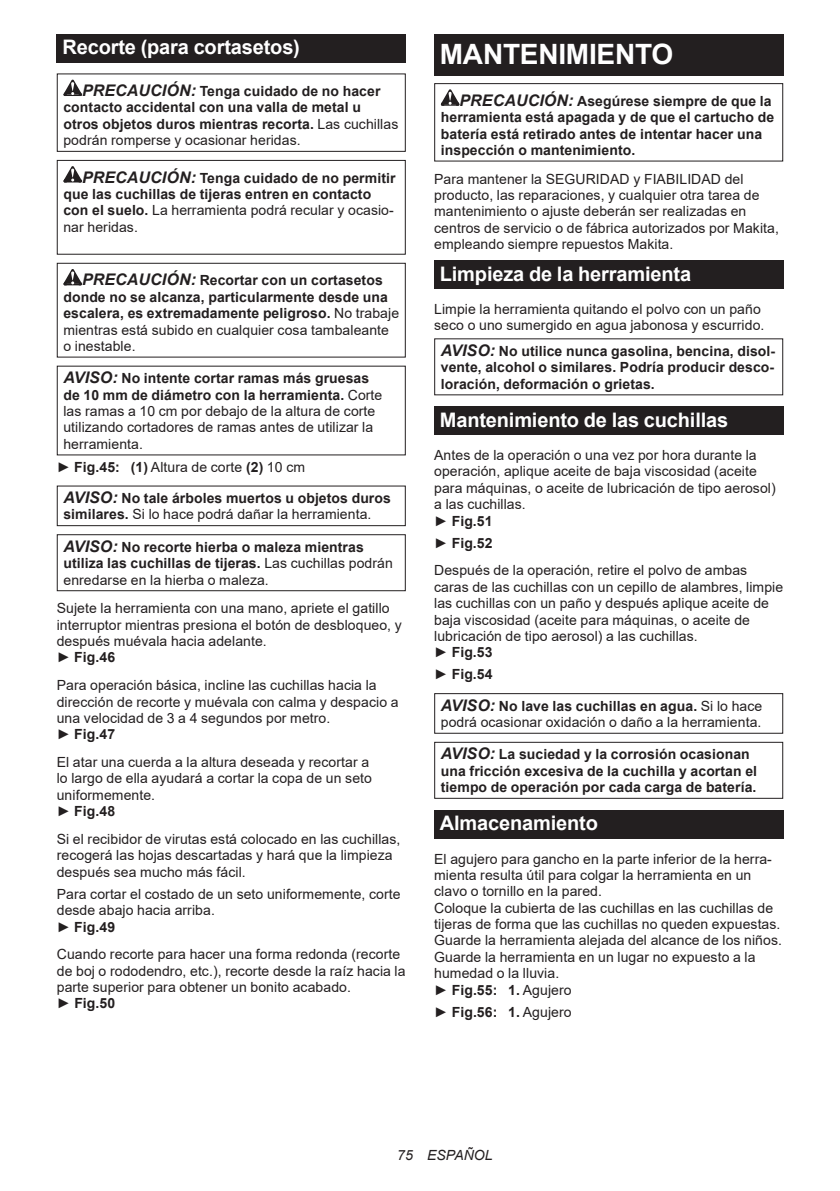
<style>
.page{position:relative;width:840px;height:1191px;background:#fff}
.page>*{position:absolute;margin:0;border:0;box-sizing:border-box;transform-origin:0 0}
.t1{font:700 28px "Arial";letter-spacing:-.01em;color:#fff}
.t2{font:700 20px "Arial";letter-spacing:-.01em;color:#fff}
.t3{font:14px/16.4px "Arial";letter-spacing:.005em;color:#231f20}
.t4{font:700 14px/16.4px "Arial";letter-spacing:.005em;color:#231f20}
.t5{font:italic 14px "Arial";letter-spacing:.005em;color:#231f20}
.s1{font-style:italic;font-size:16px}
.s2{font-weight:400}
.s3{font-weight:700;font-style:italic;font-size:16px}
.s4{font-weight:700}
</style>
<div class="page">
<div style="left:57px;top:34px;width:348px;height:29px;background:#231f20"></div>
<svg style="left:63px;top:80px;width:19px;height:16px"></svg>
<div style="left:57px;top:73px;width:348px;height:79px;border:1px solid #231f20"></div>
<svg style="left:63px;top:166px;width:19px;height:16px"></svg>
<div style="left:57px;top:160px;width:348px;height:95px;border:1px solid #231f20"></div>
<svg style="left:63px;top:269px;width:19px;height:16px"></svg>
<div style="left:57px;top:263px;width:348px;height:94px;border:1px solid #231f20"></div>
<div style="left:57px;top:485px;width:348px;height:41px;border:1px solid #231f20"></div>
<div style="left:57px;top:534px;width:348px;height:57px;border:1px solid #231f20"></div>
<div style="left:434px;top:34px;width:348px;height:41px;background:#231f20"></div>
<svg style="left:440px;top:89px;width:19px;height:17px"></svg>
<div style="left:434px;top:83px;width:348px;height:79px;border:1px solid #231f20"></div>
<div style="left:434px;top:260px;width:348px;height:29px;background:#231f20"></div>
<div style="left:434px;top:407px;width:348px;height:28px;background:#231f20"></div>
<div style="left:434px;top:693px;width:348px;height:40px;border:1px solid #231f20"></div>
<div style="left:434px;top:742px;width:348px;height:57px;border:1px solid #231f20"></div>
<div style="left:434px;top:810px;width:348px;height:28px;background:#231f20"></div>
<h2 class="t2" style="left:62px;top:33px;width:239px">Recorte (para cortasetos)</h2>
<p class="t4" style="left:63px;top:83px;width:336px;text-indent:19px"><span class="s1">PRECAUCIÓN:</span> Tenga cuidado de no hacer contacto accidental con una valla de metal u otros objetos duros mientras recorta. <span class="s2">Las cuchillas podrán romperse y ocasionar heridas.</span></p>
<p class="t4" style="left:63px;top:169px;width:333px;text-indent:19px"><span class="s1">PRECAUCIÓN:</span> Tenga cuidado de no permitir que las cuchillas de tijeras entren en contacto con el suelo. <span class="s2">La herramienta podrá recular y ocasio&shy;nar heridas.</span></p>
<p class="t4" style="left:63px;top:272px;width:337px;text-indent:19px"><span class="s1">PRECAUCIÓN:</span> Recortar con un cortasetos donde no se alcanza, particularmente desde una escalera, es extremadamente peligroso. <span class="s2">No trabaje mientras está subido en cualquier cosa tambaleante o inestable.</span></p>
<p class="t3" style="left:63px;top:370px;width:320px"><span class="s3">AVISO:</span> <span class="s4">No intente cortar ramas más gruesas de 10 mm de diámetro con la herramienta.</span> Corte las ramas a 10 cm por debajo de la altura de corte utilizando cortadores de ramas antes de utilizar la herramienta.</p>
<p class="t3" style="left:57px;top:458px;width:250px">► <span class="s4">Fig.45: (1)</span> Altura de corte <span class="s4">(2)</span> 10 cm</p>
<p class="t4" style="left:63px;top:490px;width:329px"><span class="s1">AVISO:</span> No tale árboles muertos u objetos duros similares. <span class="s2">Si lo hace podrá dañar la herramienta.</span></p>
<p class="t4" style="left:63px;top:539px;width:331px"><span class="s1">AVISO:</span> No recorte hierba o maleza mientras utiliza las cuchillas de tijeras. <span class="s2">Las cuchillas podrán enredarse en la hierba o maleza.</span></p>
<p class="t3" style="left:57px;top:600px;width:346px">Sujete la herramienta con una mano, apriete el gatillo interruptor mientras presiona el botón de desbloqueo, y después muévala hacia adelante.<br>► <span class="s4">Fig.46</span></p>
<p class="t3" style="left:57px;top:677px;width:343px">Para operación básica, incline las cuchillas hacia la dirección de recorte y muévala con calma y despacio a una velocidad de 3 a 4 segundos por metro.<br>► <span class="s4">Fig.47</span></p>
<p class="t3" style="left:57px;top:754px;width:316px">El atar una cuerda a la altura deseada y recortar a lo largo de ella ayudará a cortar la copa de un seto uniformemente.<br>► <span class="s4">Fig.48</span></p>
<p class="t3" style="left:57px;top:830px;width:345px">Si el recibidor de virutas está colocado en las cuchillas, recogerá las hojas descartadas y hará que la limpieza después sea mucho más fácil.</p>
<p class="t3" style="left:57px;top:885px;width:345px">Para cortar el costado de un seto uniformemente, corte desde abajo hacia arriba.<br>► <span class="s4">Fig.49</span></p>
<p class="t3" style="left:57px;top:946px;width:350px">Cuando recorte para hacer una forma redonda (recorte de boj o rododendro, etc.), recorte desde la raíz hacia la parte superior para obtener un bonito acabado.<br>► <span class="s4">Fig.50</span></p>
<h1 class="t1" style="left:439px;top:34px;width:235px">MANTENIMIENTO</h1>
<p class="t4" style="left:440px;top:93px;width:334px;text-indent:19px"><span class="s1">PRECAUCIÓN:</span> Asegúrese siempre de que la herramienta está apagada y de que el cartucho de batería está retirado antes de intentar hacer una inspección o mantenimiento.</p>
<p class="t3" style="left:434px;top:170px;width:346px">Para mantener la SEGURIDAD y FIABILIDAD del producto, las reparaciones, y cualquier otra tarea de mantenimiento o ajuste deberán ser realizadas en centros de servicio o de fábrica autorizados por Makita, empleando siempre repuestos Makita.</p>
<h2 class="t2" style="left:439px;top:259px;width:252px">Limpieza de la herramienta</h2>
<p class="t3" style="left:434px;top:301px;width:331px">Limpie la herramienta quitando el polvo con un paño seco o uno sumergido en agua jabonosa y escurrido.</p>
<p class="t4" style="left:440px;top:343px;width:335px;text-align:justify"><span class="s1">AVISO:</span> No utilice nunca gasolina, bencina, disol&shy;vente, alcohol o similares. Podría producir desco&shy;loración, deformación o grietas.</p>
<h2 class="t2" style="left:439px;top:405px;width:290px">Mantenimiento de las cuchillas</h2>
<p class="t3" style="left:434px;top:447px;width:343px">Antes de la operación o una vez por hora durante la operación, aplique aceite de baja viscosidad (aceite para máquinas, o aceite de lubricación de tipo aerosol) a las cuchillas.<br>► <span class="s4">Fig.51</span></p>
<p class="t3" style="left:434px;top:529px;width:314px;line-height:27.8px">► <span class="s4">Fig.52<br></span>Después de la operación, retire el polvo de ambas</p>
<p class="t3" style="left:434px;top:578px;width:350px">caras de las cuchillas con un cepillo de alambres, limpie las cuchillas con un paño y después aplique aceite de baja viscosidad (aceite para máquinas, o aceite de lubricación de tipo aerosol) a las cuchillas.<br>► <span class="s4">Fig.53</span></p>
<p class="t4" style="left:434px;top:666px;width:60px"><span class="s2">►</span> Fig.54</p>
<p class="t3" style="left:440px;top:697px;width:323px"><span class="s3">AVISO:</span> <span class="s4">No lave las cuchillas en agua.</span> Si lo hace podrá ocasionar oxidación o daño a la herramienta.</p>
<p class="t4" style="left:440px;top:746px;width:317px"><span class="s1">AVISO:</span> La suciedad y la corrosión ocasionan una fricción excesiva de la cuchilla y acortan el tiempo de operación por cada carga de batería.</p>
<h2 class="t2" style="left:439px;top:809px;width:159px">Almacenamiento</h2>
<p class="t3" style="left:434px;top:850px;width:349px">El agujero para gancho en la parte inferior de la herra&shy;mienta resulta útil para colgar la herramienta en un clavo o tornillo en la pared.<br>Coloque la cubierta de las cuchillas en las cuchillas de tijeras de forma que las cuchillas no queden expuestas.<br>Guarde la herramienta alejada del alcance de los niños.<br>Guarde la herramienta en un lugar no expuesto a la humedad o la lluvia.<br>► <span class="s4">Fig.55: 1.</span> Agujero</p>
<p class="t4" style="left:434px;top:1003px;width:139px"><span class="s2">►</span> Fig.56: 1. <span class="s2">Agujero</span></p>
<p class="t5" style="left:397px;top:1146px;width:97px">75 ESPAÑOL</p>
</div>
